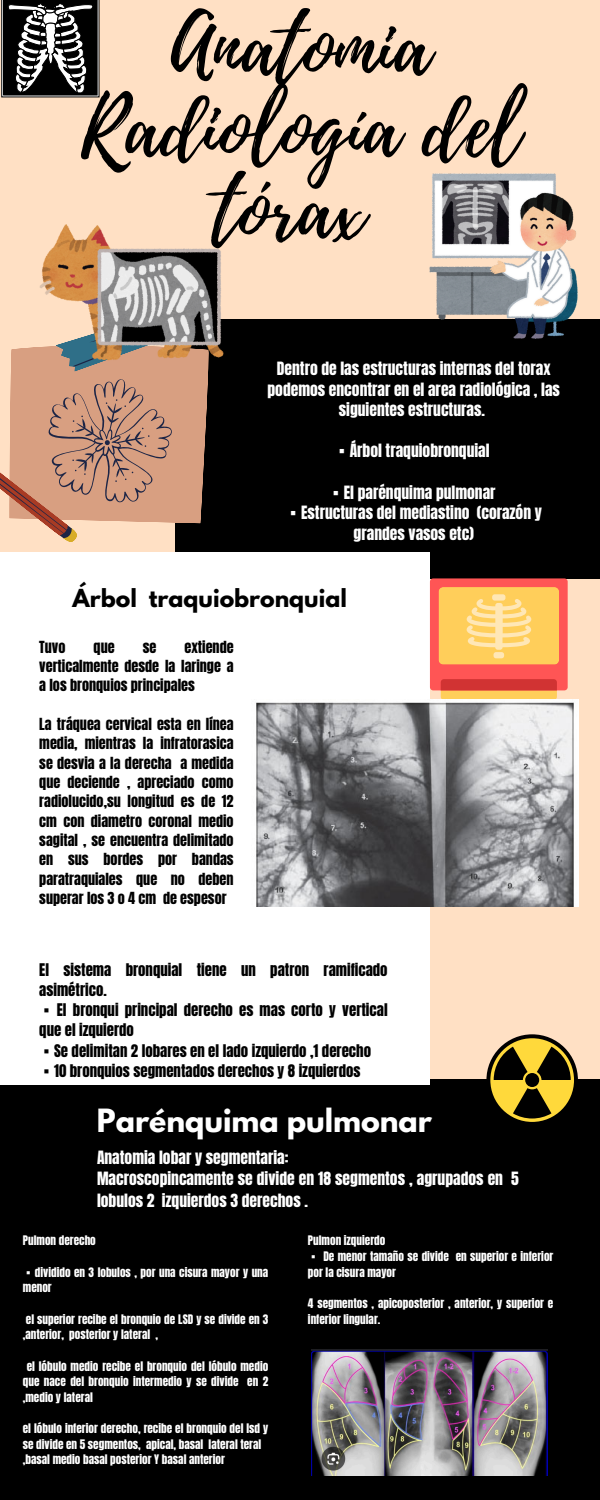
<style>
.page{position:relative;width:600px;height:1500px;background:#ffe0c4}
.page>*{position:absolute;margin:0;border:0;box-sizing:border-box;transform-origin:0 0}
.t1{font:82.2px/81.4px "Playlist Script";color:#000;text-align:center}
.t2{font:700 28.4px "League Spartan";color:#fff}
.t3{font:700 22px "League Spartan";color:#000}
.t4{font:15.6px/20.6px "Anton";color:#fff;text-align:center}
.t5{font:14.8px/20.2px "Anton";color:#000}
.t6{font:14.2px/19.3px "Anton";color:#000;text-align:justify}
.t7{font:11.2px/15.6px "Anton";color:#fff}
.s1{font-family:"Noto Sans CJ Ksc"}
</style>
<div class="page">
<div style="left:175px;top:319px;width:425px;height:259px;background:#000"></div>
<svg style="left:172px;top:360px;width:37px;height:163px;background:#bf8d72"></svg>
<svg style="left:63px;top:538px;width:13px;height:4px"></svg>
<svg style="left:0;top:347px;width:172px;height:191px;background:#ce9c83"></svg>
<div style="left:0;top:1079px;width:600px;height:421px;background:#000"></div>
<div style="left:0;top:553px;width:430px;height:532px;background:#fff"></div>
<img style="left:430px;top:173px;width:148px;height:165px">
<svg style="left:1px;top:0;width:99px;height:97px;background:#484848"></svg>
<img style="left:39px;top:224px;width:184px;height:136px">
<svg style="left:430px;top:578px;width:138px;height:122px;background:#faa160"></svg>
<img style="left:256px;top:700px;width:322px;height:207px">
<img style="left:312px;top:1350px;width:236px;height:126px">
<svg style="left:486px;top:1034px;width:92px;height:88px"></svg>
<p class="t1" style="left:81px;top:8px;width:441px">Anatomia<br>Radiología del tórax</p>
<h1 class="t4" style="left:268px;top:359px;width:294px">Dentro de las estructuras internas del torax podemos encontrar en el area radiológica , las siguientes estructuras.</h1>
<p class="t4" style="left:334px;top:441px;width:157px"><span class="s1">▪︎</span> Árbol traquiobronquial</p>
<p class="t4" style="left:328px;top:482px;width:169px"><span class="s1">▪︎</span> El parénquima pulmonar</p>
<p class="t4" style="left:286px;top:503px;width:258px"><span class="s1">▪︎</span> Estructuras del mediastino (corazón y grandes vasos etc)</p>
<p class="t3" style="left:73px;top:587px;width:276px">Árbol traquiobronquial</p>
<h4 class="t6" style="left:39px;top:637px;width:196px;text-indent:145px">extiende verticalmente desde la laringe a a los bronquios principales</h4>
<h4 class="t6" style="left:39px;top:715px;width:196px">La tráquea cervical esta en línea media, mientras la infratorasica se desvia a la derecha a medida que deciende , apreciado como radiolucido,su longitud es de 12 cm con diametro coronal medio sagital , se encuentra delimitado en sus bordes por bandas paratraquiales que no deben superar los 3 o 4 cm de espesor</h4>
<h4 class="t6" style="left:39px;top:637px;width:28px">Tuvo</h4>
<h4 class="t6" style="left:94px;top:637px;width:23px">que</h4>
<h4 class="t6" style="left:143px;top:637px;width:15px">se</h4>
<h4 class="t5" style="left:39px;top:960px;width:350px">El sistema bronquial tiene un patron ramificado asimétrico.</h4>
<h4 class="t5" style="left:39px;top:1000px;width:350px"><span class="s1">▪︎</span> El bronqui principal derecho es mas corto y vertical que el izquierdo</h4>
<h4 class="t5" style="left:39px;top:1040px;width:333px"><span class="s1">▪︎</span> Se delimitan 2 lobares en el lado izquierdo ,1 derecho</h4>
<h4 class="t5" style="left:39px;top:1061px;width:323px"><span class="s1">▪︎</span> 10 bronquios segmentados derechos y 8 izquierdos</h4>
<h3 class="t2" style="left:97px;top:1107px;width:337px">Parénquima pulmonar</h3>
<h4 class="t4" style="left:97px;top:1146px;width:423px;line-height:21.8px;text-align:left">Anatomia lobar y segmentaria:<br>Macroscopincamente se divide en 18 segmentos , agrupados en 5 lobulos 2 izquierdos 3 derechos .</h4>
<h4 class="t7" style="left:23px;top:1233px;width:75px">Pulmon derecho</h4>
<h4 class="t7" style="left:23px;top:1264px;width:247px"><span class="s1">▪︎</span> dividido en 3 lobulos , por una cisura mayor y una menor</h4>
<p class="t7" style="left:23px;top:1311px;width:247px">el superior recibe el bronquio de LSD y se divide en 3 ,anterior, posterior y lateral ,</p>
<p class="t7" style="left:23px;top:1358px;width:247px;text-align:justify;text-indent:4px">el lóbulo medio recibe el bronquio del lóbulo medio que nace del bronquio intermedio y se divide en 2 ,medio y lateral</p>
<p class="t7" style="left:23px;top:1421px;width:247px">el lóbulo inferior derecho, recibe el bronquio del lsd y se divide en 5 segmentos, apical, basal lateral teral</p>
<h2 class="t7" style="left:23px;top:1452px;width:204px">,basal medio basal posterior Y basal anterior</h2>
<h4 class="t7" style="left:308px;top:1233px;width:79px">Pulmon izquierdo</h4>
<p class="t7" style="left:308px;top:1249px;width:247px"><span class="s1">▪︎</span> De menor tamaño se divide en superior e inferior por la cisura mayor</p>
<p class="t7" style="left:308px;top:1296px;width:247px">4 segmentos , apicoposterior , anterior, y superior e inferior lingular.</p>
</div>
